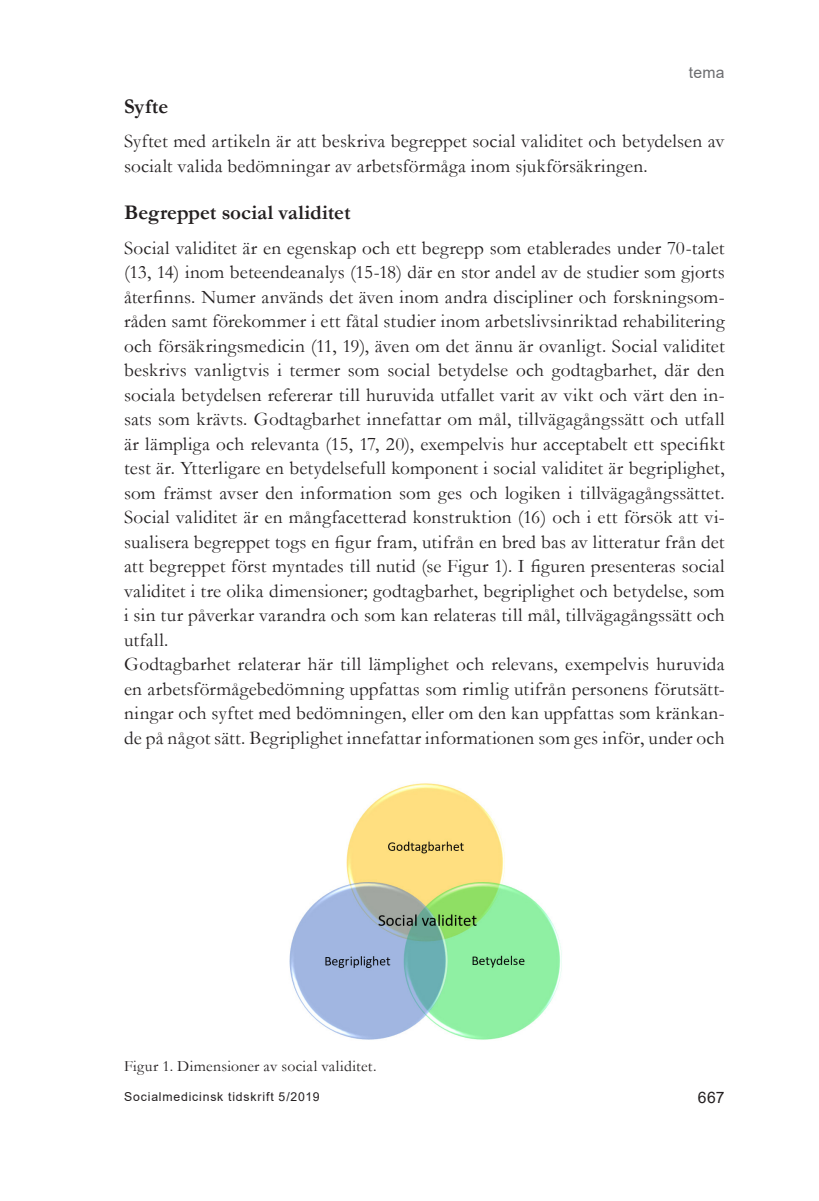
<style>
.page{position:relative;width:819px;height:1201px;background:#fff}
.page>*{position:absolute;margin:0;border:0;box-sizing:border-box;transform-origin:0 0}
.Konst_art_under_2{font:700 21px "Garamond";color:#231f20}
.Konst_bröd_utan_indr{font:19.25px/24.5px "Garamond";letter-spacing:.01em;color:#231f20;text-align:justify}
.figtext{font:15.75px "Garamond";letter-spacing:.015em;color:#231f20}
.t1{font:15.75px "Arial";color:#6c6d70}
.t2{font:15.75px "Arial";color:#231f20}
.t3{font:12.25px "Arial";letter-spacing:.065em;color:#231f20}
</style>
<div class="page">
<img style="left:289px;top:783px;width:273px;height:257px">
<p class="t1" style="left:689px;top:61px;width:37px">tema</p>
<p class="Konst_art_under_2" style="left:124px;top:92px;width:46px">Syfte</p>
<p class="Konst_bröd_utan_indr" style="left:124px;top:129px;width:602px">Syftet med artikeln är att beskriva begreppet social validitet och betydelsen av socialt valida bedömningar av arbetsförmåga inom sjukförsäkringen.</p>
<p class="Konst_art_under_2" style="left:124px;top:198px;width:228px">Begreppet social validitet</p>
<p class="Konst_bröd_utan_indr" style="left:124px;top:235px;width:602px">Social validitet är en egenskap och ett begrepp som etablerades under 70-talet (13, 14) inom beteendeanalys (15-18) där en stor andel av de studier som gjorts återfinns. Numer används det även inom andra discipliner och forskningsom&shy;råden samt förekommer i ett fåtal studier inom arbetslivsinriktad rehabilitering och försäkringsmedicin (11, 19), även om det ännu är ovanligt. Social validitet beskrivs vanligtvis i termer som social betydelse och godtagbarhet, där den sociala betydelsen refererar till huruvida utfallet varit av vikt och värt den in&shy;sats som krävts. Godtagbarhet innefattar om mål, tillvägagångssätt och utfall är lämpliga och relevanta (15, 17, 20), exempelvis hur acceptabelt ett specifikt test är. Ytterligare en betydelsefull komponent i social validitet är begriplighet, som främst avser den information som ges och logiken i tillvägagångssättet.<br>Social validitet är en mångfacetterad konstruktion (16) och i ett försök att vi&shy;sualisera begreppet togs en figur fram, utifrån en bred bas av litteratur från det att begreppet först myntades till nutid (se Figur 1). I figuren presenteras social validitet i tre olika dimensioner; godtagbarhet, begriplighet och betydelse, som i sin tur påverkar varandra och som kan relateras till mål, tillvägagångssätt och utfall.</p>
<p class="Konst_bröd_utan_indr" style="left:124px;top:651px;width:602px">Godtagbarhet relaterar här till lämplighet och relevans, exempelvis huruvida en arbetsförmågebedömning uppfattas som rimlig utifrån personens förutsätt&shy;ningar och syftet med bedömningen, eller om den kan uppfattas som kränkan&shy;de på något sätt. Begriplighet innefattar informationen som ges inför, under och</p>
<p class="figtext" style="left:124px;top:1055px;width:254px">Figur 1. Dimensioner av social validitet.</p>
<p class="t3" style="left:124px;top:1088px;width:197px">Socialmedicinsk tidskrift 5/2019</p>
<p class="t2" style="left:697px;top:1086px;width:28px">667</p>
</div>
